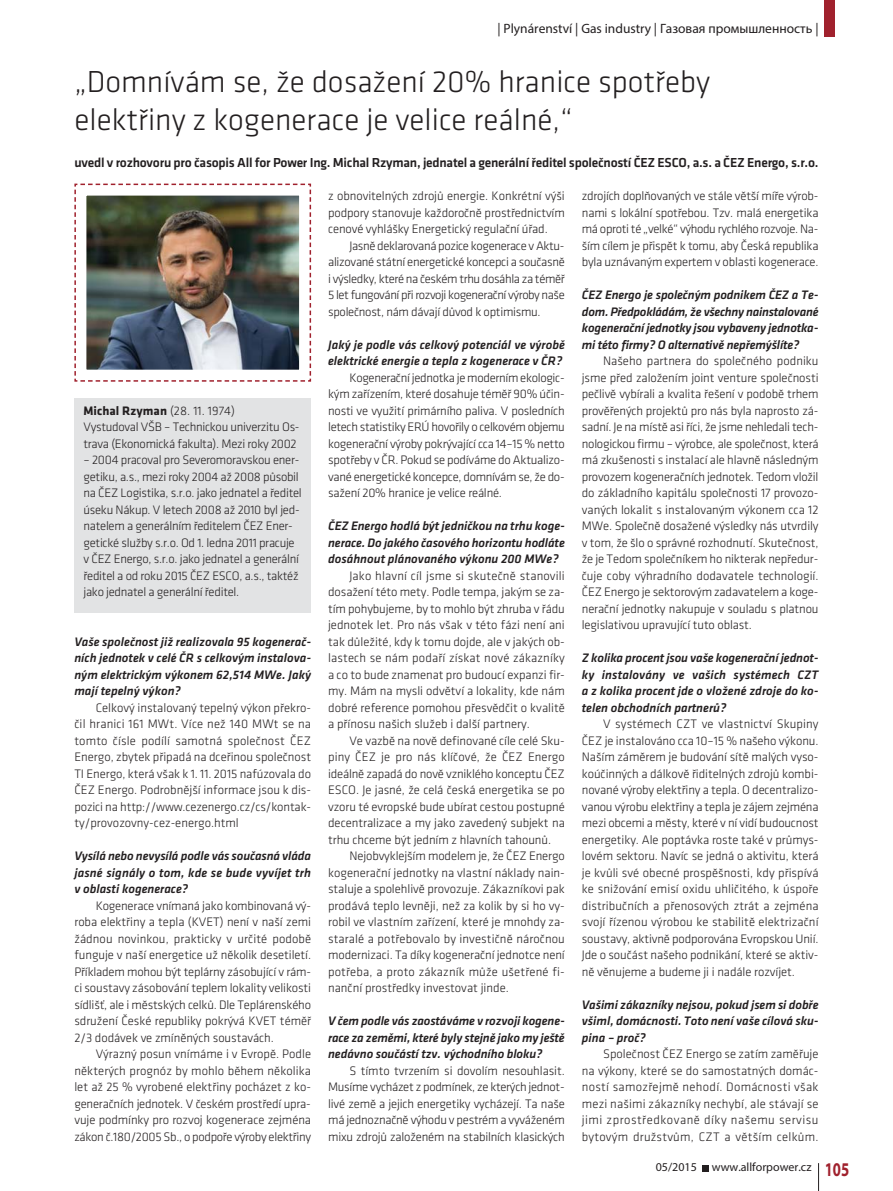
<style>
.page{position:relative;width:893px;height:1191px;background:#fff}
.page>*{position:absolute;margin:0;border:0;box-sizing:border-box;transform-origin:0 0}
.t1{font:300 31.5px/37.8px "Klavika";color:#231f20}
.t2{font:500 13.5px "Klavika";letter-spacing:-.015em;color:#231f20}
.t3{font:13.5px "Myriad Pro";color:#231f20}
.t4{font:300 12.75px/16.5px "Klavika";letter-spacing:-.015em;color:#231f20;text-align:justify}
.t5{font:italic 500 12.75px/16.5px "Klavika";color:#231f20;text-align:justify}
.t6{font:12px "Myriad Pro";color:#231f20}
.s1{font-weight:700}
.s2{font-weight:700;font-stretch:semi-expanded;font-size:19.5px;color:#a0212d}
</style>
<div class="page">
<svg style="left:702px;top:1165px;width:6px;height:6px"></svg>
<svg style="left:818px;top:1163px;width:1px;height:27px"></svg>
<div style="left:824px;top:0;width:11px;height:37px;background:#a0212d"></div>
<div style="left:75px;top:398px;width:236px;height:215px;background:#e2e3e4"></div>
<img style="left:74px;top:183px;width:238px;height:199px">
<p class="t3" style="left:497px;top:24px;width:323px">| Plynárenství | Gas industry | Газовая промышленность |</p>
<h1 class="t1" style="left:74px;top:65px;width:637px">„Domnívám se, že dosažení 20% hranice spotřeby elektřiny z kogenerace je velice reálné,“</h1>
<p class="t2" style="left:74px;top:158px;width:746px">uvedl v rozhovoru pro časopis All for Power Ing. Michal Rzyman, jednatel a generální ředitel společností ČEZ ESCO, a.s. a ČEZ Energo, s.r.o.</p>
<p class="t4" style="left:84px;top:403px;width:218px;text-align:left"><span class="s1">Michal Rzyman</span> (28. 11. 1974)<br>Vystudoval VŠB – Technickou univerzitu Os&shy;trava (Ekonomická fakulta). Mezi roky 2002</p>
<p class="t4" style="left:84px;top:453px;width:220px;text-align:left">– 2004 pracoval pro Severomoravskou ener&shy;getiku, a.s., mezi roky 2004 až 2008 působil na ČEZ Logistika, s.r.o. jako jednatel a ředitel úseku Nákup. V letech 2008 až 2010 byl jed&shy;natelem a generálním ředitelem ČEZ Ener&shy;getické služby s.r.o. Od 1. ledna 2011 pracuje v ČEZ Energo, s.r.o. jako jednatel a generální ředitel a od roku 2015 ČEZ ESCO, a.s., taktéž jako jednatel a generální ředitel.</p>
<p class="t5" style="left:74px;top:634px;width:238px">Vaše společnost již realizovala 95 kogenerač&shy;ních jednotek v celé ČR s celkovým instalova&shy;ným elektrickým výkonem 62,514 MWe. Jaký mají tepelný výkon?</p>
<p class="t4" style="left:74px;top:700px;width:238px;text-indent:21px">Celkový instalovaný tepelný výkon překro&shy;čil hranici 161 MWt. Více než 140 MWt se na tomto čísle podílí samotná společnost ČEZ Energo, zbytek připadá na dceřinou společnost TI Energo, která však k 1. 11. 2015 nafúzovala do ČEZ Energo. Podrobnější informace jsou k dis&shy;pozici na http://www.cezenergo.cz/cs/kontak&shy;ty/provozovny-cez-energo.html</p>
<p class="t5" style="left:74px;top:849px;width:238px">Vysílá nebo nevysílá podle vás současná vláda jasné signály o tom, kde se bude vyvíjet trh v oblasti kogenerace?</p>
<p class="t4" style="left:74px;top:898px;width:238px;text-indent:21px">Kogenerace vnímaná jako kombinovaná vý&shy;roba elektřiny a tepla (KVET) není v naší zemi žádnou novinkou, prakticky v určité podobě funguje v naší energetice už několik desetiletí.<br>Příkladem mohou být teplárny zásobující v rám&shy;ci soustavy zásobování teplem lokality velikosti sídlišť, ale i městských celků. Dle Teplárenského sdružení České republiky pokrývá KVET téměř 2/3 dodávek ve zmíněných soustavách.</p>
<p class="t4" style="left:74px;top:1047px;width:238px;text-indent:21px">Výrazný posun vnímáme i v Evropě. Podle některých prognóz by mohlo během několika let až 25 % vyrobené elektřiny pocházet z ko&shy;generačních jednotek. V českém prostředí upra&shy;vuje podmínky pro rozvoj kogenerace zejména zákon č.180/2005 Sb., o podpoře výroby elektřiny</p>
<p class="t4" style="left:328px;top:189px;width:238px">z obnovitelných zdrojů energie. Konkrétní výši podpory stanovuje každoročně prostřednictvím cenové vyhlášky Energetický regulační úřad.</p>
<p class="t4" style="left:328px;top:238px;width:238px;text-indent:21px">Jasně deklarovaná pozice kogenerace v Aktu&shy;alizované státní energetické koncepci a současně i výsledky, které na českém trhu dosáhla za téměř 5 let fungování při rozvoji kogenerační výroby naše společnost, nám dávají důvod k optimismu.</p>
<p class="t5" style="left:328px;top:337px;width:238px">Jaký je podle vás celkový potenciál ve výrobě elektrické energie a tepla z kogenerace v ČR?</p>
<p class="t4" style="left:328px;top:370px;width:238px;text-indent:21px">Kogenerační jednotka je moderním ekologic&shy;kým zařízením, které dosahuje téměř 90% účin&shy;nosti ve využití primárního paliva. V posledních letech statistiky ERÚ hovořily o celkovém objemu kogenerační výroby pokrývající cca 14–15 % netto spotřeby v ČR. Pokud se podíváme do Aktualizo&shy;vané energetické koncepce, domnívám se, že do&shy;sažení 20% hranice je velice reálné.</p>
<p class="t5" style="left:328px;top:519px;width:238px">ČEZ Energo hodlá být jedničkou na trhu koge&shy;nerace. Do jakého časového horizontu hodláte dosáhnout plánovaného výkonu 200 MWe?</p>
<p class="t4" style="left:328px;top:568px;width:238px;text-indent:21px">Jako hlavní cíl jsme si skutečně stanovili dosažení této mety. Podle tempa, jakým se za&shy;tím pohybujeme, by to mohlo být zhruba v řádu jednotek let. Pro nás však v této fázi není ani tak důležité, kdy k tomu dojde, ale v jakých ob&shy;lastech se nám podaří získat nové zákazníky a co to bude znamenat pro budoucí expanzi fir&shy;my. Mám na mysli odvětví a lokality, kde nám dobré reference pomohou přesvědčit o kvalitě a přínosu našich služeb i další partnery.</p>
<p class="t4" style="left:328px;top:733px;width:238px;text-indent:21px">Ve vazbě na nově definované cíle celé Sku&shy;piny ČEZ je pro nás klíčové, že ČEZ Energo ideálně zapadá do nově vzniklého konceptu ČEZ ESCO. Je jasné, že celá česká energetika se po vzoru té evropské bude ubírat cestou postupné decentralizace a my jako zavedený subjekt na trhu chceme být jedním z hlavních tahounů.</p>
<p class="t4" style="left:328px;top:849px;width:238px;text-indent:21px">Nejobvyklejším modelem je, že ČEZ Energo kogenerační jednotky na vlastní náklady nain&shy;staluje a spolehlivě provozuje. Zákazníkovi pak prodává teplo levněji, než za kolik by si ho vy&shy;robil ve vlastním zařízení, které je mnohdy za&shy;staralé a potřebovalo by investičně náročnou modernizaci. Ta díky kogenerační jednotce není potřeba, a proto zákazník může ušetřené fi&shy;nanční prostředky investovat jinde.</p>
<p class="t5" style="left:328px;top:1014px;width:238px">V čem podle vás zaostáváme v rozvoji kogene&shy;race za zeměmi, které byly stejně jako my ještě nedávno součástí tzv. východního bloku?</p>
<p class="t4" style="left:328px;top:1063px;width:238px;text-indent:21px">S tímto tvrzením si dovolím nesouhlasit.<br>Musíme vycházet z podmínek, ze kterých jednot&shy;livé země a jejich energetiky vycházejí. Ta naše má jednoznačně výhodu v pestrém a vyváženém mixu zdrojů založeném na stabilních klasických</p>
<p class="t4" style="left:582px;top:189px;width:238px">zdrojích doplňovaných ve stále větší míře výrob&shy;nami s lokální spotřebou. Tzv. malá energetika má oproti té „velké“ výhodu rychlého rozvoje. Na&shy;ším cílem je přispět k tomu, aby Česká republika byla uznávaným expertem v oblasti kogenerace.</p>
<p class="t5" style="left:582px;top:288px;width:238px">ČEZ Energo je společným podnikem ČEZ a Te&shy;dom. Předpokládám, že všechny nainstalované kogenerační jednotky jsou vybaveny jednotka&shy;mi této firmy? O alternativě nepřemýšlíte?</p>
<p class="t4" style="left:582px;top:354px;width:238px;text-indent:21px">Našeho partnera do společného podniku jsme před založením joint venture společnosti pečlivě vybírali a kvalita řešení v podobě trhem prověřených projektů pro nás byla naprosto zá&shy;sadní. Je na místě asi říci, že jsme nehledali tech&shy;nologickou firmu – výrobce, ale společnost, která má zkušenosti s instalací ale hlavně následným provozem kogeneračních jednotek. Tedom vložil do základního kapitálu společnosti 17 provozo&shy;vaných lokalit s instalovaným výkonem cca 12<br>MWe. Společně dosažené výsledky nás utvrdily v tom, že šlo o správné rozhodnutí. Skutečnost, že je Tedom společníkem ho nikterak nepředur&shy;čuje coby výhradního dodavatele technologií.<br>ČEZ Energo je sektorovým zadavatelem a koge&shy;nerační jednotky nakupuje v souladu s platnou legislativou upravující tuto oblast.</p>
<p class="t5" style="left:582px;top:651px;width:238px">Z kolika procent jsou vaše kogenerační jednot&shy;ky instalovány ve vašich systémech CZT a z kolika procent jde o vložené zdroje do ko&shy;telen obchodních partnerů?</p>
<p class="t4" style="left:582px;top:717px;width:238px;text-indent:21px">V systémech CZT ve vlastnictví Skupiny ČEZ je instalováno cca 10–15 % našeho výkonu.<br>Naším záměrem je budování sítě malých vyso&shy;koúčinných a dálkově řiditelných zdrojů kombi&shy;nované výroby elektřiny a tepla. O decentralizo&shy;vanou výrobu elektřiny a tepla je zájem zejména mezi obcemi a městy, které v ní vidí budoucnost energetiky. Ale poptávka roste také v průmys&shy;lovém sektoru. Navíc se jedná o aktivitu, která je kvůli své obecné prospěšnosti, kdy přispívá ke snižování emisí oxidu uhličitého, k úspoře distribučních a přenosových ztrát a zejména svojí řízenou výrobou ke stabilitě elektrizační soustavy, aktivně podporována Evropskou Unií.<br>Jde o součást našeho podnikání, které se aktiv&shy;ně věnujeme a budeme ji i nadále rozvíjet.</p>
<p class="t5" style="left:582px;top:997px;width:238px">Vašimi zákazníky nejsou, pokud jsem si dobře všiml, domácnosti. Toto není vaše cílová sku&shy;pina – proč?</p>
<p class="t4" style="left:582px;top:1047px;width:238px;text-indent:21px">Společnost ČEZ Energo se zatím zaměřuje na výkony, které se do samostatných domác&shy;ností samozřejmě nehodí. Domácnosti však mezi našimi zákazníky nechybí, ale stávají se jimi zprostředkovaně díky našemu servisu bytovým družstvům, CZT a větším celkům.</p>
<p class="t6" style="left:656px;top:1162px;width:195px">05/2015 www.allforpower.cz <span class="s2">105</span></p>
</div>
